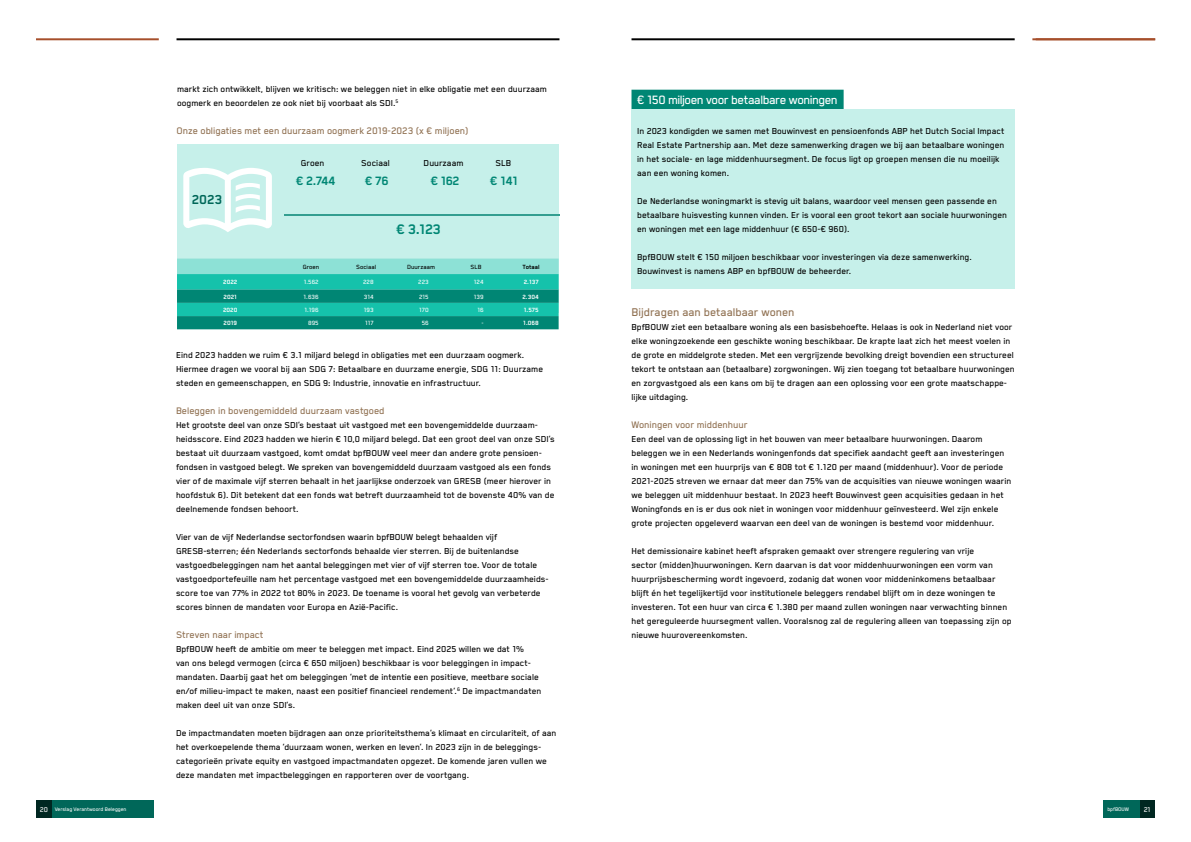
<style>
.page{position:relative;width:1191px;height:842px;background:#fff}
.page>*{position:absolute;margin:0;border:0;box-sizing:border-box;transform-origin:0 0}
.t1{font:700 16px "Blender";color:#008674}
.t2{font:700 15px "Blender";color:#006759}
.t3{font:500 14px "Blender";letter-spacing:-.035em;color:#fff}
.t4{font:700 14px "Blender";letter-spacing:-.03em;color:#008674}
.t5{font:500 13px "Blender";color:#907152}
.t6{font:500 11px "Blender";color:#907152}
.t7{font:500 10px/14px "Blender";letter-spacing:.005em;color:#000}
.t8{font:500 8px "Blender";color:#fff}
.t9{font:500 7px "Blender";letter-spacing:.005em;color:#fff}
.t10{font:700 7px "Blender";color:#fff}
.t11{font:500 7px "Blender";letter-spacing:.005em;color:#000}
.t12{font:700 7px "Blender";letter-spacing:.005em;color:#000}
.t13{font:500 6px "Blender";color:#fff}
.s1{font-size:8px}
</style>
<div class="page">
<div style="left:52px;top:799px;width:102px;height:18px;background:#006759"></div>
<div style="left:36px;top:799px;width:16px;height:18px;background:#002721"></div>
<hr style="left:176px;top:38px;width:383px;height:2px;background:#000">
<hr style="left:36px;top:38px;width:123px;height:2px;background:#a64f2b">
<div style="left:1139px;top:799px;width:16px;height:18px;background:#002721"></div>
<div style="left:1103px;top:799px;width:36px;height:18px;background:#006759"></div>
<hr style="left:631px;top:38px;width:383px;height:2px;background:#000">
<hr style="left:1032px;top:38px;width:123px;height:2px;background:#a64f2b">
<div style="left:631px;top:90px;width:212px;height:22px;background:#008674"></div>
<div style="left:631px;top:109px;width:383px;height:82px;background:#c6f0ea"></div>
<div style="left:631px;top:179px;width:383px;height:68px;background:#c6f0ea"></div>
<div style="left:631px;top:235px;width:383px;height:54px;background:#c6f0ea"></div>
<div style="left:177px;top:144px;width:382px;height:169px;background:#c6f0ea"></div>
<svg style="left:183px;top:168px;width:89px;height:64px"></svg>
<hr style="left:284px;top:214px;width:275px;height:2px;background:#339e90">
<svg style="left:177px;top:259px;width:381px;height:70px;background:#28b2a0"></svg>
<p class="t7" style="left:177px;top:82px;width:371px">markt zich ontwikkelt, blijven we kritisch: we beleggen niet in elke obligatie met een duurzaam oogmerk en beoordelen ze ook niet bij voorbaat als SDI.<sup>5</sup></p>
<p class="t6" style="left:176px;top:125px;width:293px">Onze obligaties met een duurzaam oogmerk 2019-2023 (x € miljoen)</p>
<h2 class="t2" style="left:192px;top:192px;width:32px">2023</h2>
<p class="t7" style="left:301px;top:156px;width:25px">Groen</p>
<h3 class="t4" style="left:296px;top:173px;width:41px">€ 2.744</h3>
<p class="t7" style="left:361px;top:156px;width:30px">Sociaal</p>
<h3 class="t4" style="left:365px;top:173px;width:25px">€ 76</h3>
<p class="t7" style="left:424px;top:156px;width:41px">Duurzaam</p>
<h3 class="t4" style="left:431px;top:173px;width:30px">€ 162</h3>
<h1 class="t1" style="left:396px;top:221px;width:46px">€ 3.123</h1>
<p class="t7" style="left:495px;top:156px;width:17px">SLB</p>
<h3 class="t4" style="left:490px;top:173px;width:29px">€ 141</h3>
<p class="t11" style="left:303px;top:263px;width:18px">Groen</p>
<p class="t11" style="left:356px;top:263px;width:22px">Sociaal</p>
<p class="t11" style="left:407px;top:263px;width:29px">Duurzaam</p>
<p class="t11" style="left:470px;top:263px;width:12px">SLB</p>
<p class="t12" style="left:522px;top:263px;width:19px">Totaal</p>
<p class="t10" style="left:223px;top:279px;width:16px">2022</p>
<p class="t9" style="left:304px;top:279px;width:16px">1.562</p>
<p class="t9" style="left:363px;top:279px;width:12px">228</p>
<p class="t9" style="left:418px;top:279px;width:12px">223</p>
<p class="t9" style="left:474px;top:279px;width:11px">124</p>
<p class="t10" style="left:524px;top:279px;width:17px">2.137</p>
<p class="t10" style="left:224px;top:293px;width:15px">2021</p>
<p class="t9" style="left:304px;top:293px;width:17px">1.636</p>
<p class="t9" style="left:364px;top:293px;width:11px">314</p>
<p class="t9" style="left:419px;top:293px;width:11px">215</p>
<p class="t9" style="left:474px;top:293px;width:11px">139</p>
<p class="t10" style="left:522px;top:293px;width:18px">2.304</p>
<p class="t10" style="left:223px;top:306px;width:16px">2020</p>
<p class="t9" style="left:304px;top:306px;width:16px">1.196</p>
<p class="t9" style="left:364px;top:306px;width:11px">193</p>
<p class="t9" style="left:419px;top:306px;width:11px">170</p>
<p class="t9" style="left:477px;top:306px;width:8px">16</p>
<p class="t10" style="left:524px;top:306px;width:16px">1.575</p>
<p class="t10" style="left:223px;top:320px;width:15px">2019</p>
<p class="t9" style="left:308px;top:320px;width:12px">895</p>
<p class="t9" style="left:365px;top:320px;width:10px">117</p>
<p class="t9" style="left:422px;top:320px;width:9px">56</p>
<p class="t9" style="left:481px;top:320px;width:4px">-</p>
<p class="t10" style="left:523px;top:320px;width:17px">1.068</p>
<p class="t7" style="left:176px;top:348px;width:368px">Eind 2023 hadden we ruim € 3.1 miljard belegd in obligaties met een duurzaam oogmerk.<br>Hiermee dragen we vooral bij aan SDG 7: Betaalbare en duurzame energie, SDG 11: Duurzame steden en gemeenschappen, en SDG 9: Industrie, innovatie en infrastructuur.</p>
<p class="t6" style="left:176px;top:405px;width:210px">Beleggen in bovengemiddeld duurzaam vastgoed</p>
<p class="t7" style="left:176px;top:418px;width:380px">Het grootste deel van onze SDI’s bestaat uit vastgoed met een bovengemiddelde duurzaam&shy;heidsscore. Eind 2023 hadden we hierin € 10,0 miljard belegd. Dat een groot deel van onze SDI’s bestaat uit duurzaam vastgoed, komt omdat bpfBOUW veel meer dan andere grote pensioen&shy;fondsen in vastgoed belegt. We spreken van bovengemiddeld duurzaam vastgoed als een fonds vier of de maximale vijf sterren behaalt in het jaarlijkse onderzoek van GRESB (meer hierover in hoofdstuk 6). Dit betekent dat een fonds wat betreft duurzaamheid tot de bovenste 40% van de deelnemende fondsen behoort.</p>
<p class="t7" style="left:176px;top:530px;width:374px">Vier van de vijf Nederlandse sectorfondsen waarin bpfBOUW belegt behaalden vijf GRESB-sterren; één Nederlands sectorfonds behaalde vier sterren. Bij de buitenlandse vastgoedbeleggingen nam het aantal beleggingen met vier of vijf sterren toe. Voor de totale vastgoedportefeuille nam het percentage vastgoed met een bovengemiddelde duurzaamheids&shy;score toe van 77% in 2022 tot 80% in 2023. De toename is vooral het gevolg van verbeterde scores binnen de mandaten voor Europa en Azië-Pacific.</p>
<p class="t6" style="left:176px;top:629px;width:89px">Streven naar impact</p>
<p class="t7" style="left:176px;top:642px;width:367px">BpfBOUW heeft de ambitie om meer te beleggen met impact. Eind 2025 willen we dat 1%<br>van ons belegd vermogen (circa € 650 miljoen) beschikbaar is voor beleggingen in impact&shy;mandaten. Daarbij gaat het om beleggingen ‘met de intentie een positieve, meetbare sociale en/of milieu-impact te maken, naast een positief financieel rendement’.<sup>6</sup> De impactmandaten maken deel uit van onze SDI’s.</p>
<p class="t7" style="left:176px;top:726px;width:382px">De impactmandaten moeten bijdragen aan onze prioriteitsthema’s klimaat en circulariteit, of aan het overkoepelende thema ‘duurzaam wonen, werken en leven’. In 2023 zijn in de beleggings&shy;categorieën private equity en vastgoed impactmandaten opgezet. De komende jaren vullen we deze mandaten met impactbeleggingen en rapporteren over de voortgang.</p>
<h3 class="t3" style="left:637px;top:93px;width:202px">€ 150 miljoen voor betaalbare woningen</h3>
<p class="t7" style="left:637px;top:124px;width:369px">In 2023 kondigden we samen met Bouwinvest en pensioenfonds ABP het Dutch Social Impact Real Estate Partnership aan. Met deze samenwerking dragen we bij aan betaalbare woningen in het sociale- en lage middenhuursegment. De focus ligt op groepen mensen die nu moeilijk aan een woning komen.</p>
<p class="t7" style="left:637px;top:194px;width:371px">De Nederlandse woningmarkt is stevig uit balans, waardoor veel mensen geen passende en betaalbare huisvesting kunnen vinden. Er is vooral een groot tekort aan sociale huurwoningen en woningen met een lage middenhuur (€ 650-€ 960).</p>
<p class="t7" style="left:637px;top:250px;width:336px">BpfBOUW stelt € 150 miljoen beschikbaar voor investeringen via deze samenwerking.<br>Bouwinvest is namens ABP en bpfBOUW de beheerder.</p>
<h3 class="t5" style="left:631px;top:305px;width:164px">Bijdragen aan betaalbaar wonen</h3>
<p class="t7" style="left:631px;top:320px;width:384px">BpfBOUW ziet een betaalbare woning als een basisbehoefte. Helaas is ook in Nederland niet voor elke woningzoekende een geschikte woning beschikbaar. De krapte laat zich het meest voelen in de grote en middelgrote steden. Met een vergrijzende bevolking dreigt bovendien een structureel tekort te ontstaan aan (betaalbare) zorgwoningen. Wij zien toegang tot betaalbare huurwoningen en zorgvastgoed als een kans om bij te dragen aan een oplossing voor een grote maatschappe&shy;lijke uitdaging.</p>
<p class="t6" style="left:631px;top:419px;width:118px">Woningen voor middenhuur</p>
<p class="t7" style="left:631px;top:432px;width:381px">Een deel van de oplossing ligt in het bouwen van meer betaalbare huurwoningen. Daarom beleggen we in een Nederlands woningenfonds dat specifiek aandacht geeft aan investeringen in woningen met een huurprijs van € 808 tot € 1.120 per maand (middenhuur). Voor de periode 2021-2025 streven we ernaar dat meer dan 75% van de acquisities van nieuwe woningen waarin we beleggen uit middenhuur bestaat. In 2023 heeft Bouwinvest geen acquisities gedaan in het Woningfonds en is er dus ook niet in woningen voor middenhuur geïnvesteerd. Wel zijn enkele grote projecten opgeleverd waarvan een deel van de woningen is bestemd voor middenhuur.</p>
<p class="t7" style="left:631px;top:544px;width:381px">Het demissionaire kabinet heeft afspraken gemaakt over strengere regulering van vrije<br>sector (midden)huurwoningen. Kern daarvan is dat voor middenhuurwoningen een vorm van huurprijsbescherming wordt ingevoerd, zodanig dat wonen voor middeninkomens betaalbaar blijft én het tegelijkertijd voor institutionele beleggers rendabel blijft om in deze woningen te investeren. Tot een huur van circa € 1.380 per maand zullen woningen naar verwachting binnen het gereguleerde huursegment vallen. Vooralsnog zal de regulering alleen van toepassing zijn op nieuwe huurovereenkomsten.</p>
<p class="t13" style="left:40px;top:806px;width:88px"><span class="s1">20</span> Verslag Verantwoord Beleggen</p>
<p class="t13" style="left:1107px;top:806px;width:23px">bpfBOUW</p>
<p class="t8" style="left:1143px;top:805px;width:8px">21</p>
</div>
